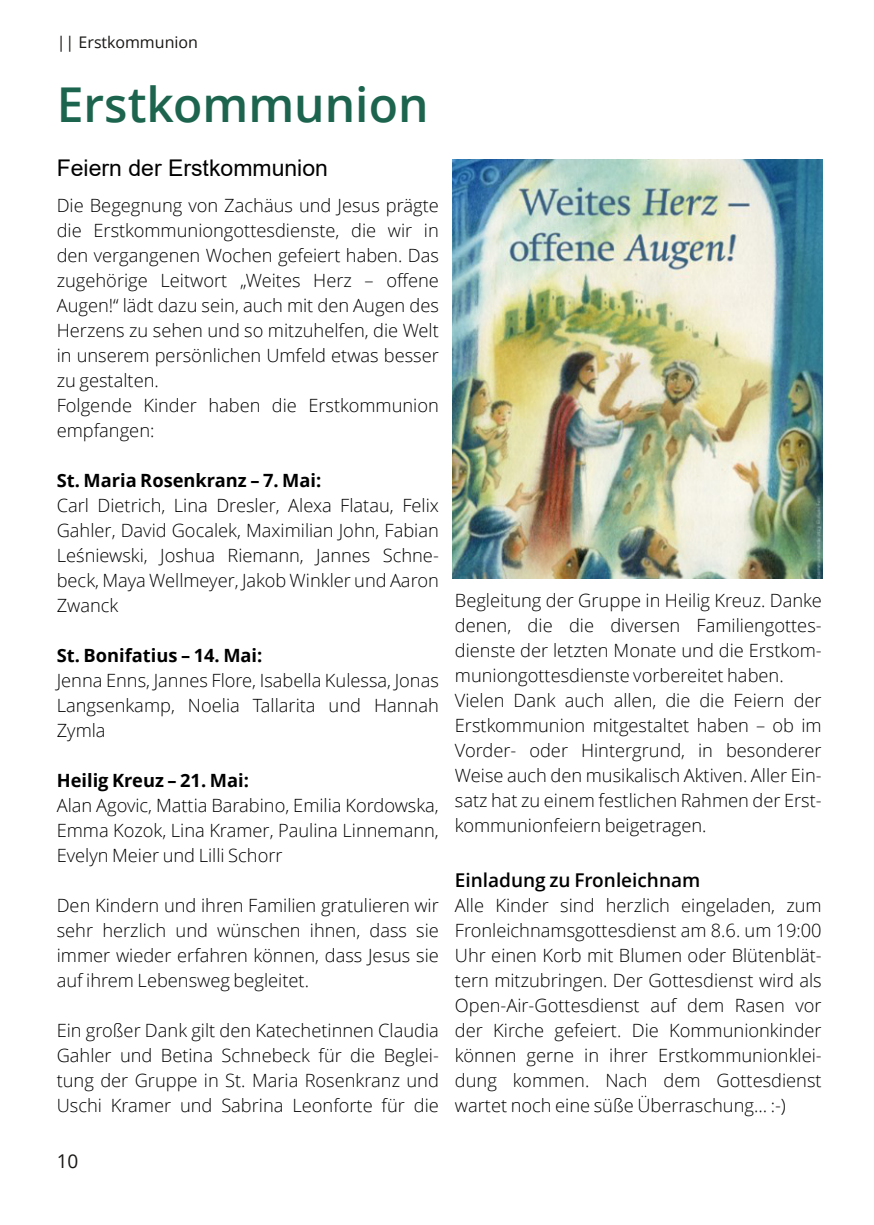
<style>
.page{position:relative;width:874px;height:1225px;background:#fff}
.page>*{position:absolute;margin:0;border:0;box-sizing:border-box;transform-origin:0 0}
.t1{font:600 48px "Open Sans";color:#1c644e}
.t2{font:23px "Arial";color:#000}
.t3{font:600 19px "Open Sans";color:#000}
.t4{font:19px "Open Sans";color:#181715}
.t5{font:300 18.2px/25px "Open Sans";color:#000;text-align:justify}
.t6{font:700 18.2px "Open Sans";color:#000}
.t7{font:16px "Open Sans";color:#181715}
</style>
<div class="page">
<img style="left:452px;top:159px;width:369px;height:419px">
<p class="t7" style="left:57px;top:36px;width:143px">|| Erstkommunion</p>
<h1 class="t1" style="left:57px;top:85px;width:373px">Erstkommunion</h1>
<p class="t2" style="left:57px;top:159px;width:273px">Feiern der Erstkommunion</p>
<p class="t5" style="left:57px;top:195px;width:383px;text-align:left">Die Begegnung von Zachäus und Jesus prägte die Erstkommuniongottesdienste, die wir in den vergangenen Wochen gefeiert haben. Das zugehörige Leitwort „Weites Herz – offene Augen!“ lädt dazu sein, auch mit den Augen des Herzens zu sehen und so mitzuhelfen, die Welt in unserem persönlichen Umfeld etwas besser zu gestalten.<br>Folgende Kinder haben die Erstkommunion empfangen:</p>
<p class="t6" style="left:57px;top:473px;width:266px">St. Maria Rosenkranz – 7. Mai:</p>
<p class="t5" style="left:57px;top:495px;width:383px">Carl Dietrich, Lina Dresler, Alexa Flatau, Felix Gahler, David Gocalek, Maximilian John, Fabian Leśniewski, Joshua Riemann, Jannes Schne&shy;beck, Maya Wellmeyer, Jakob Winkler und Aaron Zwanck</p>
<p class="t6" style="left:57px;top:648px;width:207px">St. Bonifatius – 14. Mai:</p>
<p class="t5" style="left:57px;top:670px;width:383px">Jenna Enns, Jannes Flore, Isabella Kulessa, Jonas Langsenkamp, Noelia Tallarita und Hannah Zymla</p>
<p class="t6" style="left:57px;top:773px;width:193px">Heilig Kreuz – 21. Mai:</p>
<p class="t5" style="left:57px;top:795px;width:383px">Alan Agovic, Mattia Barabino, Emilia Kordowska, Emma Kozok, Lina Kramer, Paulina Linnemann, Evelyn Meier und Lilli Schorr</p>
<p class="t5" style="left:57px;top:895px;width:383px">Den Kindern und ihren Familien gratulieren wir sehr herzlich und wünschen ihnen, dass sie immer wieder erfahren können, dass Jesus sie auf ihrem Lebensweg begleitet.</p>
<p class="t5" style="left:57px;top:1020px;width:383px">Ein großer Dank gilt den Katechetinnen Claudia Gahler und Betina Schnebeck für die Beglei&shy;tung der Gruppe in St. Maria Rosenkranz und Uschi Kramer und Sabrina Leonforte für die</p>
<p class="t4" style="left:57px;top:1153px;width:23px">10</p>
<p class="t5" style="left:454px;top:589px;width:368px;text-align:left">Begleitung der Gruppe in Heilig Kreuz. Danke denen, die die diversen Familiengottes&shy;dienste der letzten Monate und die Erstkom&shy;muniongottesdienste vorbereitet haben.<br>Vielen Dank auch allen, die die Feiern der Erstkommunion mitgestaltet haben – ob im Vorder- oder Hintergrund, in besonderer Weise auch den musikalisch Aktiven. Aller Ein&shy;satz hat zu einem festlichen Rahmen der Erst&shy;kommunionfeiern beigetragen.</p>
<p class="t3" style="left:454px;top:872px;width:247px">Einladung zu Fronleichnam</p>
<p class="t5" style="left:454px;top:894px;width:368px">Alle Kinder sind herzlich eingeladen, zum Fronleichnamsgottesdienst am 8.6. um 19:00<br>Uhr einen Korb mit Blumen oder Blütenblät&shy;tern mitzubringen. Der Gottesdienst wird als Open-Air-Gottesdienst auf dem Rasen vor der Kirche gefeiert. Die Kommunionkinder können gerne in ihrer Erstkommunionklei&shy;dung kommen. Nach dem Gottesdienst wartet noch eine süße Überraschung… :-)</p>
</div>
